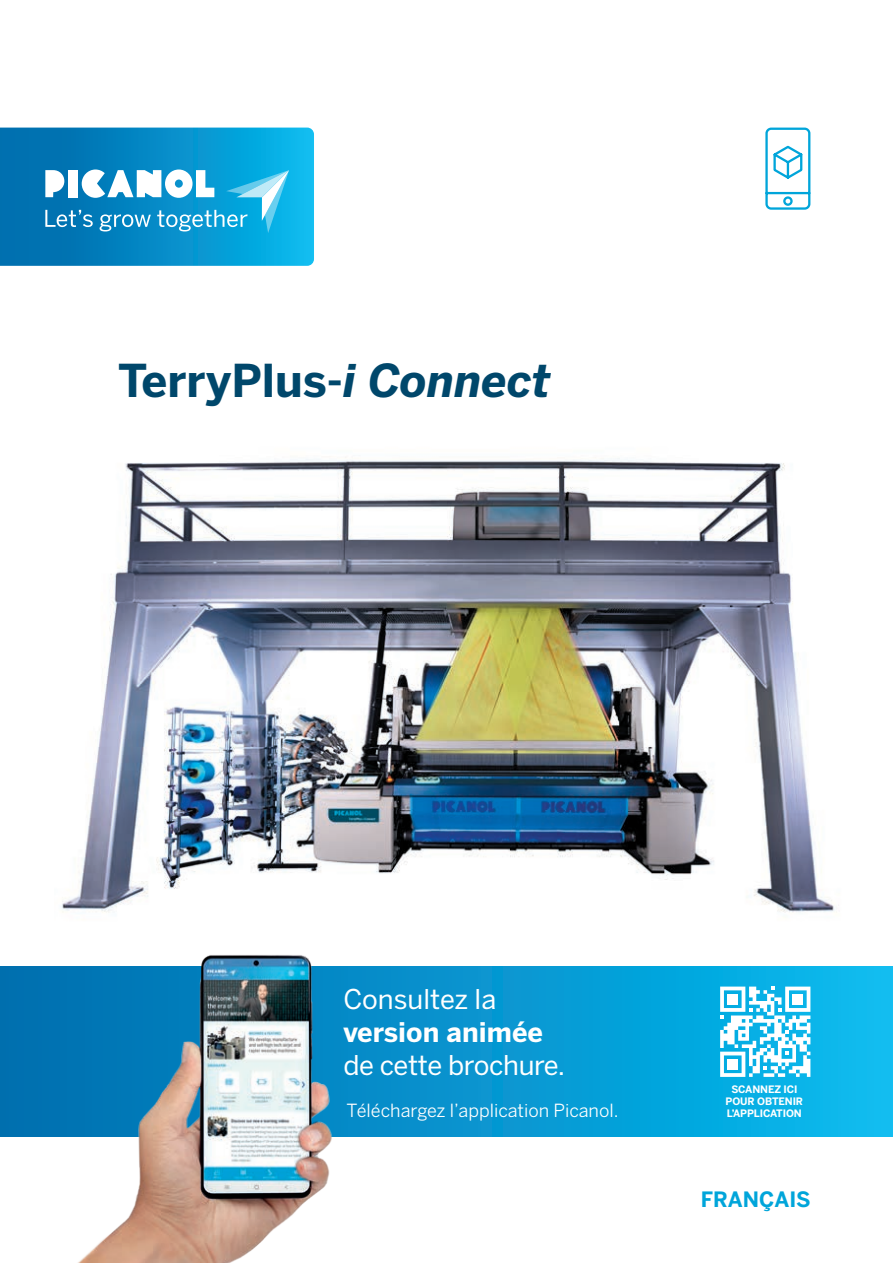
<style>
.page{position:relative;width:893px;height:1263px;background:#fff}
.page>*{position:absolute;margin:0;border:0;box-sizing:border-box;transform-origin:0 0}
.t1{font:700 45px "Benton Sans";color:#00476b}
.t2{font:27px "Benton Sans";letter-spacing:-.015em;color:#fff}
.t3{font:700 27px "Benton Sans";color:#fff}
.t4{font:700 21px "Benton Sans";color:#00a5da}
.t5{font:18px "Benton Sans";color:#fff}
.t6{font:700 10.2px/12px "Benton Sans";letter-spacing:-.01em;color:#fff;text-align:center}
.s1{font-style:italic}
</style>
<div class="page">
<img style="left:61px;top:457px;width:776px;height:456px">
<svg style="left:0;top:966px;width:893px;height:170px;background:#079fd8"></svg>
<img style="left:14px;top:955px;width:341px;height:308px">
<svg style="left:720px;top:986px;width:90px;height:91px"></svg>
<div style="left:792px;top:994px;width:11px;height:10px;background:#fff"></div>
<div style="left:727px;top:1059px;width:11px;height:11px;background:#fff"></div>
<div style="left:727px;top:994px;width:11px;height:10px;background:#fff"></div>
<svg style="left:765px;top:127px;width:46px;height:83px"></svg>
<svg style="left:0;top:128px;width:314px;height:138px;background:#209bcf"></svg>
<h1 class="t1" style="left:118px;top:354px;width:435px">TerryPlus-<span class="s1">i Connect</span></h1>
<h2 class="t2" style="left:343px;top:983px;width:154px">Consultez la</h2>
<h2 class="t3" style="left:343px;top:1016px;width:201px">version animée</h2>
<h2 class="t2" style="left:343px;top:1049px;width:223px">de cette brochure.</h2>
<h3 class="t5" style="left:347px;top:1100px;width:273px">Téléchargez l’application Picanol.</h3>
<p class="t6" style="left:725px;top:1083px;width:79px">SCANNEZ ICI<br>POUR OBTENIR<br>L’APPLICATION</p>
<h3 class="t4" style="left:701px;top:1187px;width:111px">FRANÇAIS</h3>
</div>
